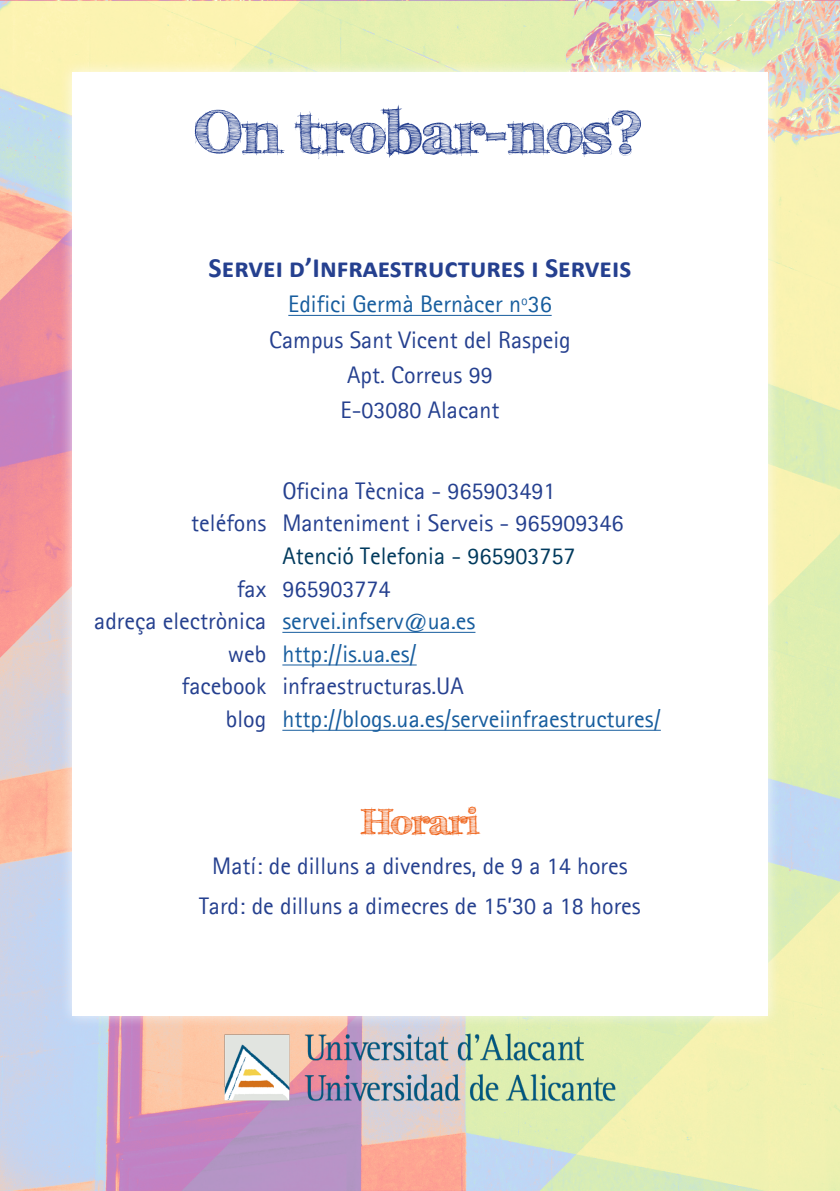
<style>
.page{position:relative;width:840px;height:1191px;background:#fff}
.page>*{position:absolute;margin:0;border:0;box-sizing:border-box;transform-origin:0 0}
.A_MANO{font:700 60px "FFF Tusj";color:#253f8e}
.SERVICIOS{font:700 36px "FFF Tusj";color:#ed5200}
.AGRUPACIÓN_DE_SERVI{font:700 28px "Calibri";color:#25408f}
.SERVICIOS-2{font:24px "Agfa Rotis Sans Serif";color:#25408f}
.SERVICIOS-3{font:24px "Agfa Rotis Sans Serif";color:#175d9e}
.SERVICIOS-4{font:24px "Agfa Rotis Sans Serif";color:#003a5d}
</style>
<div class="page">
<img style="left:0;top:0;width:839px;height:1191px">
<img style="left:211px;top:1028px;width:417px;height:87px">
<div style="left:59px;top:59px;width:721px;height:969px;background:#fff;opacity:.75"></div>
<div style="left:72px;top:72px;width:695px;height:943px;background:#fff"></div>
<hr style="left:288px;top:315px;width:263px;height:1px;background:#175d9e">
<hr style="left:282px;top:632px;width:193px;height:1px;background:#175d9e">
<hr style="left:282px;top:664px;width:134px;height:1px;background:#175d9e">
<hr style="left:282px;top:730px;width:378px;height:1px;background:#175d9e">
<p class="A_MANO" style="left:196px;top:96px;width:449px">On trobar-nos?</p>
<p class="AGRUPACIÓN_DE_SERVI" style="left:208px;top:250px;width:424px">Servei d’Infraestructures i Serveis</p>
<p class="SERVICIOS-3" style="left:288px;top:290px;width:265px">Edifici Germà Bernàcer nº36</p>
<p class="SERVICIOS-2" style="left:269px;top:325px;width:303px">Campus Sant Vicent del Raspeig</p>
<p class="SERVICIOS-2" style="left:347px;top:360px;width:147px">Apt. Correus 99</p>
<p class="SERVICIOS-2" style="left:340px;top:396px;width:160px">E-03080 Alacant</p>
<p class="SERVICIOS-2" style="left:191px;top:509px;width:77px">teléfons</p>
<p class="SERVICIOS-2" style="left:282px;top:476px;width:274px">Oficina Tècnica - 965903491</p>
<p class="SERVICIOS-2" style="left:282px;top:509px;width:342px">Manteniment i Serveis - 965909346</p>
<p class="SERVICIOS-4" style="left:282px;top:541px;width:294px">Atenció Telefonia - 965903757</p>
<p class="SERVICIOS-2" style="left:237px;top:574px;width:31px">fax</p>
<p class="SERVICIOS-2" style="left:282px;top:574px;width:109px">965903774</p>
<p class="SERVICIOS-2" style="left:94px;top:606px;width:173px">adreça electrònica</p>
<p class="SERVICIOS-3" style="left:282px;top:606px;width:194px">servei.infserv@ua.es</p>
<p class="SERVICIOS-2" style="left:227px;top:639px;width:40px">web</p>
<p class="SERVICIOS-3" style="left:282px;top:639px;width:136px">http://is.ua.es/</p>
<p class="SERVICIOS-2" style="left:182px;top:672px;width:86px">facebook</p>
<p class="SERVICIOS-2" style="left:282px;top:672px;width:183px">infraestructuras.UA</p>
<p class="SERVICIOS-2" style="left:226px;top:704px;width:42px">blog</p>
<p class="SERVICIOS-3" style="left:282px;top:704px;width:380px">http://blogs.ua.es/serveiinfraestructures/</p>
<p class="SERVICIOS" style="left:361px;top:800px;width:118px">Horari</p>
<p class="SERVICIOS-2" style="left:212px;top:852px;width:416px">Matí: de dilluns a divendres, de 9 a 14 hores</p>
<p class="SERVICIOS-2" style="left:199px;top:892px;width:443px">Tard: de dilluns a dimecres de 15’30 a 18 hores</p>
</div>
